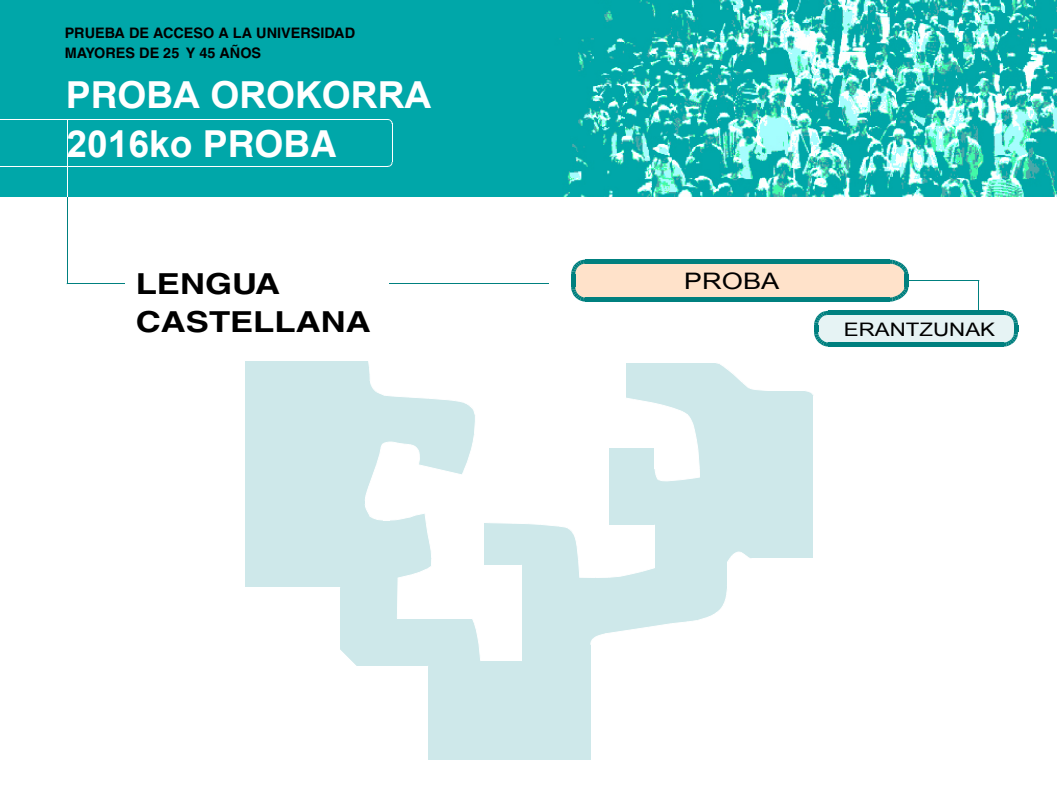
<style>
.page{position:relative;width:1057px;height:799px;background:#fff}
.page>*{position:absolute;margin:0;border:0;box-sizing:border-box;transform-origin:0 0}
.t1{font:700 37.2px/48.8px "Arial";color:#fff}
.t2{font:700 28.9px/37.7px "Helvetica";color:#000;scale:1.2 1}
.t3{font:22.7px "Arial";color:#000;scale:1.2 1}
.t4{font:18.6px "Arial";color:#000;scale:1.2 1}
.t5{font:700 14.5px/20.4px "Helvetica";color:#000}
.s1{font-family:"Helvetica"}
.s2{font-style:inherit}
</style>
<div class="page">
<hr style="left:67px;top:116px;width:1px;height:167px;background:#00807f">
<hr style="left:67px;top:283px;width:58px;height:1px;background:#00807f">
<svg style="left:245px;top:361px;width:346px;height:398px;fill:#cee8ea"></svg>
<hr style="left:245px;top:586px;width:95px;height:1px;background:#fff">
<hr style="left:339px;top:587px;width:1px;height:62px;background:#fff">
<hr style="left:356px;top:665px;width:72px;height:1px;background:#fff">
<svg style="left:339px;top:649px;width:18px;height:17px"></svg>
<hr style="left:427px;top:665px;width:1px;height:94px;background:#fff">
<svg style="left:365px;top:361px;width:448px;height:305px"></svg>
<div style="left:0;top:0;width:162px;height:196px;background:#00a7a9"></div>
<img style="left:162px;top:0;width:571px;height:196px">
<img style="left:733px;top:0;width:324px;height:196px">
<hr style="left:67px;top:119px;width:1px;height:77px;background:#fff">
<hr style="left:390px;top:283px;width:159px;height:1px;background:#00807f">
<svg style="left:571px;top:259px;width:338px;height:42px;background:#c5ccba"></svg>
<svg style="left:814px;top:310px;width:204px;height:36px;background:#a9d4d5"></svg>
<hr style="left:906px;top:280px;width:73px;height:1px;background:#00807f">
<hr style="left:978px;top:280px;width:1px;height:31px;background:#00807f">
<hr style="left:0;top:119px;width:388px;height:1px;background:#fff">
<hr style="left:392px;top:123px;width:1px;height:39px;background:#fff">
<svg style="left:388px;top:119px;width:5px;height:5px"></svg>
<hr style="left:0;top:166px;width:388px;height:1px;background:#fff">
<svg style="left:388px;top:162px;width:5px;height:5px"></svg>
<p class="t5" style="left:65px;top:24px;width:292px">PRUEBA DE ACCESO A LA UNIVERSIDAD<br>MAYORES DE 25 Y 45 AÑOS</p>
<h1 class="t1" style="left:66px;top:71px;width:367px"><span class="s1">PR</span>OBA OROKORRA<br>201<span class="s2">6</span>ko <span class="s1">PR</span>O<span class="s1">BA</span></h1>
<h2 class="t2" style="left:136px;top:268px;width:197px">LENGUA<br>CASTELLANA</h2>
<h3 class="t3" style="left:684px;top:266px;width:81px"><span class="s1">P</span>ROBA</h3>
<p class="t4" style="left:844px;top:317px;width:127px">ERANTZUNAK</p>
</div>
